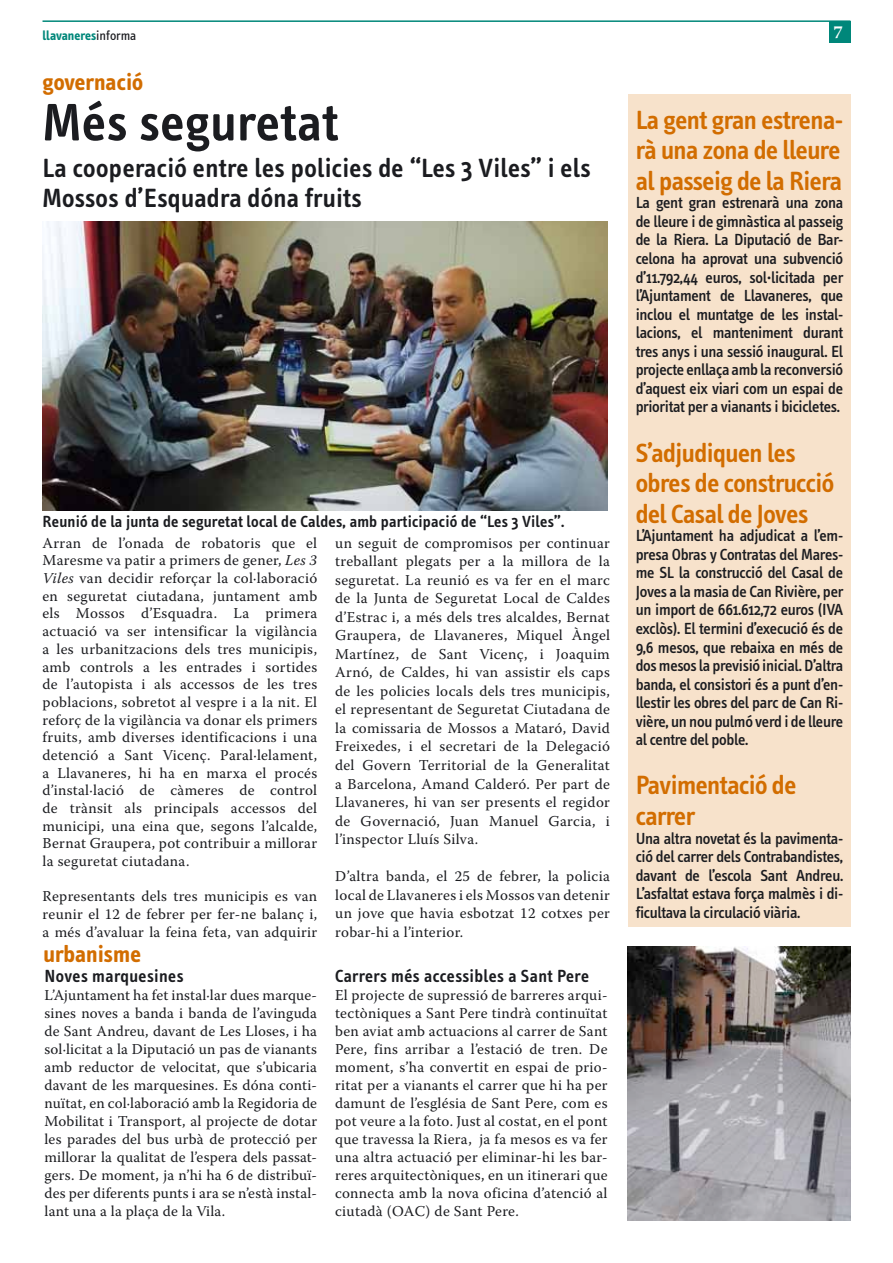
<style>
.page{position:relative;width:893px;height:1263px;background:#fff}
.page>*{position:absolute;margin:0;border:0;box-sizing:border-box;transform-origin:0 0}
.t1{font:600 54px "Info Text";letter-spacing:.01em;color:#1b1c20}
.t2{font:600 27px/30.6px "Info Text";letter-spacing:-.02em;color:#d26d00}
.t3{font:600 27px/30px "Info Text";letter-spacing:.01em;color:#1b1c20}
.t4{font:700 24px "Info Text";color:#d26d00}
.t5{font:600 18px "Info Text";letter-spacing:.02em;color:#1b1c20}
.t6{font:700 18px "Warnock Pro";color:#fff}
.t7{font:500 16.5px/18.6px "Info Text";letter-spacing:-.02em;color:#1b1c20;text-align:justify}
.t8{font:600 16.5px "Info Text";letter-spacing:.01em;color:#1b1c20}
.t9{font:15px/18px "Warnock Pro";letter-spacing:.015em;color:#1b1c20;text-align:justify}
.t10{font:700 13.5px "Info Text";color:#00877a}
.s1{font-weight:400;color:#1b1c20}
.s2{font-style:italic}
</style>
<div class="page">
<hr style="left:43px;top:20px;width:807px;height:2px;background:#00877a">
<div style="left:829px;top:21px;width:21px;height:22px;background:#00877a"></div>
<img style="left:43px;top:221px;width:565px;height:289px">
<div style="left:628px;top:95px;width:222px;height:832px;background:#f7e2cb"></div>
<img style="left:628px;top:946px;width:222px;height:274px">
<p class="t10" style="left:43px;top:28px;width:95px">llavaneres<span class="s1">informa</span></p>
<p class="t6" style="left:833px;top:22px;width:11px">7</p>
<h3 class="t4" style="left:43px;top:68px;width:102px">governació</h3>
<h1 class="t1" style="left:43px;top:92px;width:297px">Més seguretat</h1>
<h2 class="t3" style="left:43px;top:154px;width:550px">La cooperació entre les policies de “Les 3 Viles” i els<br>Mossos d’Esquadra dóna fruits</h2>
<p class="t8" style="left:43px;top:512px;width:523px">Reunió de la junta de seguretat local de Caldes, amb participació de “Les 3 Viles”.</p>
<p class="t9" style="left:43px;top:534px;width:276px">Arran de l’onada de robatoris que el Maresme va patir a primers de gener, <span class="s2">Les 3<br>Viles</span> van decidir reforçar la col·laboració en seguretat ciutadana, juntament amb els Mossos d’Esquadra. La primera actuació va ser intensificar la vigilància a les urbanitzacions dels tres municipis, amb controls a les entrades i sortides de l’autopista i als accessos de les tres poblacions, sobretot al vespre i a la nit. El reforç de la vigilància va donar els primers fruits, amb diverses identificacions i una detenció a Sant Vicenç. Paral·lelament, a Llavaneres, hi ha en marxa el procés d’instal·lació de càmeres de control de trànsit als principals accessos del municipi, una eina que, segons l’alcalde, Bernat Graupera, pot contribuir a millorar la seguretat ciutadana.</p>
<p class="t9" style="left:43px;top:887px;width:276px">Representants dels tres municipis es van reunir el 12 de febrer per fer-ne balanç i, a més d’avaluar la feina feta, van adquirir</p>
<h3 class="t4" style="left:44px;top:941px;width:99px">urbanisme</h3>
<p class="t5" style="left:45px;top:966px;width:141px">Noves marquesines</p>
<p class="t9" style="left:45px;top:986px;width:274px;text-align:left">L’Ajuntament ha fet instal·lar dues marque&shy;sines noves a banda i banda de l’avinguda de Sant Andreu, davant de Les Lloses, i ha sol·licitat a la Diputació un pas de vianants amb reductor de velocitat, que s’ubicaria davant de les marquesines. Es dóna conti&shy;nuïtat, en col·laboració amb la Regidoria de Mobilitat i Transport, al projecte de dotar les parades del bus urbà de protecció per millorar la qualitat de l’espera dels passat&shy;gers. De moment, ja n’hi ha 6 de distribuï&shy;des per diferents punts i ara se n’està instal· lant una a la plaça de la Vila.</p>
<p class="t9" style="left:335px;top:533px;width:276px;line-height:18.6px">un seguit de compromisos per continuar treballant plegats per a la millora de la seguretat. La reunió es va fer en el marc de la Junta de Seguretat Local de Caldes d’Estrac i, a més dels tres alcaldes, Bernat Graupera, de Llavaneres, Miquel Àngel Martínez, de Sant Vicenç, i Joaquim Arnó, de Caldes, hi van assistir els caps de les policies locals dels tres municipis, el representant de Seguretat Ciutadana de la comissaria de Mossos a Mataró, David Freixedes, i el secretari de la Delegació del Govern Territorial de la Generalitat a Barcelona, Amand Calderó. Per part de Llavaneres, hi van ser presents el regidor de Governació, Juan Manuel Garcia, i l’inspector Lluís Silva.</p>
<p class="t9" style="left:335px;top:867px;width:276px;line-height:18.6px">D’altra banda, el 25 de febrer, la policia local de Llavaneres i els Mossos van detenir un jove que havia esbotzat 12 cotxes per robar-hi a l’interior.</p>
<p class="t5" style="left:335px;top:966px;width:256px">Carrers més accessibles a Sant Pere</p>
<p class="t9" style="left:335px;top:986px;width:274px">El projecte de supressió de barreres arqui&shy;tectòniques a Sant Pere tindrà continuïtat ben aviat amb actuacions al carrer de Sant Pere, fins arribar a l’estació de tren. De moment, s’ha convertit en espai de prio&shy;ritat per a vianants el carrer que hi ha per damunt de l’església de Sant Pere, com es pot veure a la foto. Just al costat, en el pont que travessa la Riera, ja fa mesos es va fer una altra actuació per eliminar-hi les bar&shy;reres arquitectòniques, en un itinerari que connecta amb la nova oficina d’atenció al ciutadà (OAC) de Sant Pere.</p>
<h2 class="t2" style="left:636px;top:105px;width:209px;text-align:justify">La gent gran estrena&shy;rà una zona de lleure al passeig de la Riera</h2>
<p class="t7" style="left:636px;top:194px;width:209px">La gent gran estrenarà una zona de lleure i de gimnàstica al passeig de la Riera. La Diputació de Bar&shy;celona ha aprovat una subvenció d’11.792,44 euros, sol·licitada per l’Ajuntament de Llavaneres, que inclou el muntatge de les instal· lacions, el manteniment durant tres anys i una sessió inaugural. El projecte enllaça amb la reconversió d’aquest eix viari com un espai de prioritat per a vianants i bicicletes.</p>
<h2 class="t2" style="left:636px;top:437px;width:200px">S’adjudiquen les obres de construcció del Casal de Joves</h2>
<p class="t7" style="left:636px;top:527px;width:209px">L’Ajuntament ha adjudicat a l’em&shy;presa Obras y Contratas del Mares&shy;me SL la construcció del Casal de Joves a la masia de Can Rivière, per un import de 661.612,72 euros (IVA exclòs). El termini d’execució és de 9,6 mesos, que rebaixa en més de dos mesos la previsió inicial. D’altra banda, el consistori és a punt d’en&shy;llestir les obres del parc de Can Ri&shy;vière, un nou pulmó verd i de lleure al centre del poble.</p>
<h2 class="t2" style="left:636px;top:770px;width:162px">Pavimentació de carrer</h2>
<p class="t7" style="left:636px;top:829px;width:209px">Una altra novetat és la pavimenta&shy;ció del carrer dels Contrabandistes, davant de l’escola Sant Andreu.<br>L’asfaltat estava força malmès i di&shy;ficultava la circulació viària.</p>
</div>
